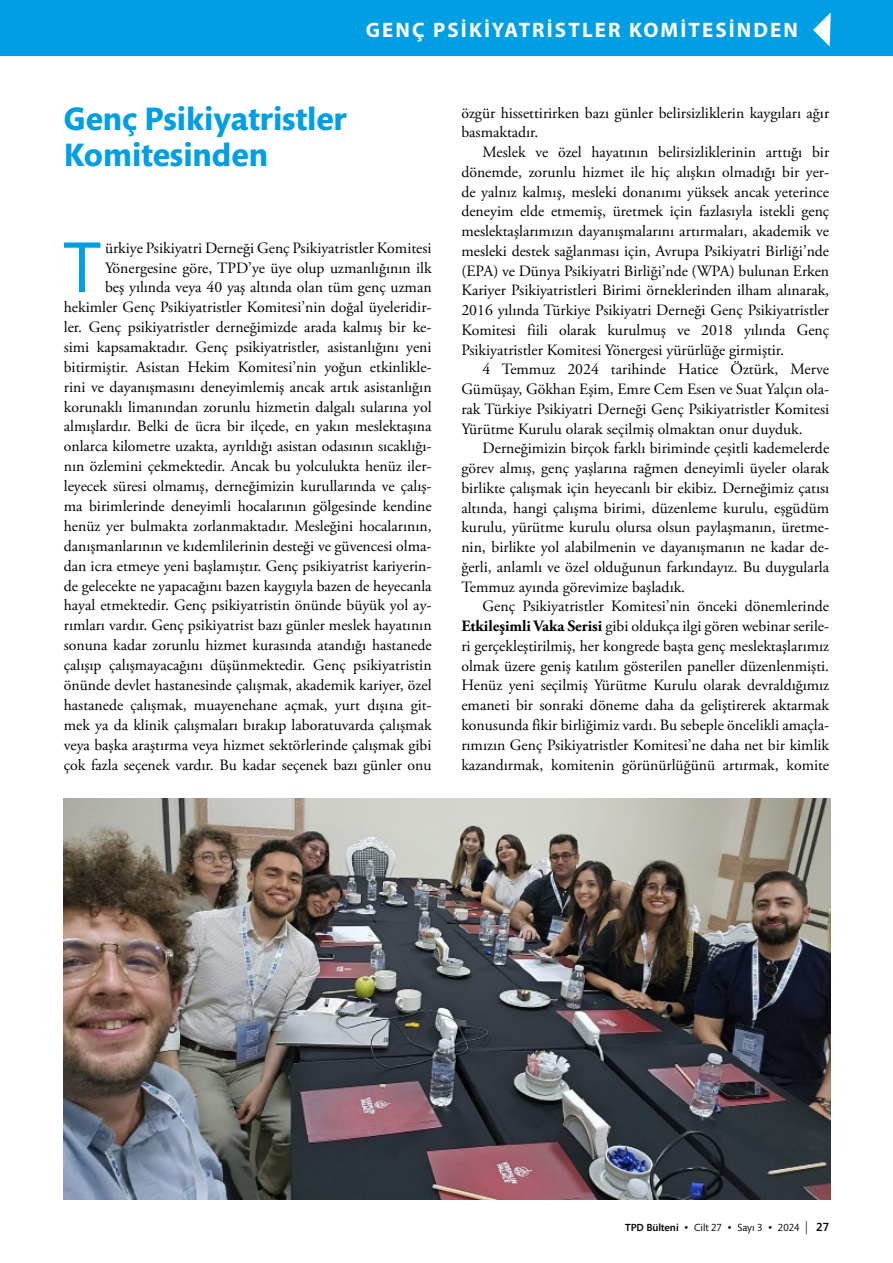
<style>
.page{position:relative;width:893px;height:1263px;background:#fff}
.page>*{position:absolute;margin:0;border:0;box-sizing:border-box;transform-origin:0 0}
.t1{font:73.35px "Mundo Sans Std";color:#009fe3}
.t2{font:700 33px/36.5px "Mundo Sans Std";color:#009fe3}
.t3{font:700 21px "Myriad Pro";letter-spacing:.1em;color:#fff}
.t4{font:italic 600 21px "Myriad Pro";letter-spacing:.01em;color:#fff}
.t5{font:15.75px/19.8px "Adobe Garamond Pro";color:#000;text-align:justify}
.t6{font:10.5px "Mundo Sans Std";color:#000}
.s1{font-weight:700;font-style:normal}
.s2{font-weight:700}
.s3{font-weight:500}
.s4{font-size:13.5px}
.s5{font-family:"Copperplate";font-weight:300;font-size:13.5px}
.s6{font-weight:500;font-size:12px}
</style>
<div class="page">
<div style="left:0;top:0;width:893px;height:55px;background:#009fe3"></div>
<svg style="left:813px;top:12px;width:18px;height:35px"></svg>
<img style="left:64px;top:798px;width:767px;height:401px">
<h3 class="t3" style="left:366px;top:16px;width:434px">GENÇ PSİKİYATRİSTLER KOMİTESİNDEN</h3>
<h3 class="t4" style="left:501px;top:17px;width:298px">İş Yerinde Ruh Sağlığı <span class="s1">| DOSYA</span></h3>
<h2 class="t2" style="left:64px;top:101px;width:285px">Genç Psikiyatristler<br>Komitesinden</h2>
<p class="t5" style="left:64px;top:239px;width:369px;text-align:right">ürkiye Psikiyatri Derneği Genç Psikiyatristler Komitesi Yönergesine göre, TPD’ye üye olup uzmanlığının ilk<br>beş yılında veya 40 yaş altında olan tüm genç uzman hekimler Genç Psikiyatristler Komitesi’nin doğal üyeleridir&shy;ler. Genç psikiyatristler derneğimizde arada kalmış bir ke&shy;simi kapsamaktadır. Genç psikiyatristler, asistanlığını yeni bitirmiştir. Asistan Hekim Komitesi’nin yoğun etkinlikle&shy;rini ve dayanışmasını deneyimlemiş ancak artık asistanlığın korunaklı limanından zorunlu hizmetin dalgalı sularına yol almışlardır. Belki de ücra bir ilçede, en yakın meslektaşına onlarca kilometre uzakta, ayrıldığı asistan odasının sıcaklığı&shy;nın özlemini çekmektedir. Ancak bu yolculukta henüz iler&shy;leyecek süresi olmamış, derneğimizin kurullarında ve çalış&shy;ma birimlerinde deneyimli hocalarının gölgesinde kendine henüz yer bulmakta zorlanmaktadır. Mesleğini hocalarının, danışmanlarının ve kıdemlilerinin desteği ve güvencesi olma&shy;dan icra etmeye yeni başlamıştır. Genç psikiyatrist kariyerin&shy;de gelecekte ne yapacağını bazen kaygıyla bazen de heyecanla hayal etmektedir. Genç psikiyatristin önünde büyük yol ay&shy;rımları vardır. Genç psikiyatrist bazı günler meslek hayatının sonuna kadar zorunlu hizmet kurasında atandığı hastanede çalışıp çalışmayacağını düşünmektedir. Genç psikiyatristin önünde devlet hastanesinde çalışmak, akademik kariyer, özel hastanede çalışmak, muayenehane açmak, yurt dışına git&shy;mek ya da klinik çalışmaları bırakıp laboratuvarda çalışmak veya başka araştırma veya hizmet sektörlerinde çalışmak gibi çok fazla seçenek vardır. Bu kadar seçenek bazı günler onu</p>
<h1 class="t1" style="left:64px;top:228px;width:38px">T</h1>
<p class="t5" style="left:461px;top:103px;width:369px">özgür hissettirirken bazı günler belirsizliklerin kaygıları ağır basmaktadır.</p>
<p class="t5" style="left:461px;top:143px;width:369px;text-indent:21px">Meslek ve özel hayatının belirsizliklerinin arttığı bir dönemde, zorunlu hizmet ile hiç alışkın olmadığı bir yer&shy;de yalnız kalmış, mesleki donanımı yüksek ancak yeterince deneyim elde etmemiş, üretmek için fazlasıyla istekli genç meslektaşlarımızın dayanışmalarını artırmaları, akademik ve mesleki destek sağlanması için, Avrupa Psikiyatri Birliği’nde (EPA) ve Dünya Psikiyatri Birliği’nde (WPA) bulunan Erken Kariyer Psikiyatristleri Birimi örneklerinden ilham alınarak, 2016 yılında Türkiye Psikiyatri Derneği Genç Psikiyatristler Komitesi fiili olarak kurulmuş ve 2018 yılında Genç Psikiyatristler Komitesi Yönergesi yürürlüğe girmiştir.</p>
<p class="t5" style="left:461px;top:360px;width:369px;text-indent:21px">4 Temmuz 2024 tarihinde Hatice Öztürk, Merve Gümüşay, Gökhan Eşim, Emre Cem Esen ve Suat Yalçın ola&shy;rak Türkiye Psikiyatri Derneği Genç Psikiyatristler Komitesi Yürütme Kurulu olarak seçilmiş olmaktan onur duyduk.</p>
<p class="t5" style="left:461px;top:439px;width:369px;text-indent:21px">Derneğimizin birçok farklı biriminde çeşitli kademelerde görev almış, genç yaşlarına rağmen deneyimli üyeler olarak birlikte çalışmak için heyecanlı bir ekibiz. Derneğimiz çatısı altında, hangi çalışma birimi, düzenleme kurulu, eşgüdüm kurulu, yürütme kurulu olursa olsun paylaşmanın, üretme&shy;nin, birlikte yol alabilmenin ve dayanışmanın ne kadar de&shy;ğerli, anlamlı ve özel olduğunun farkındayız. Bu duygularla Temmuz ayında görevimize başladık.</p>
<p class="t5" style="left:461px;top:597px;width:369px;text-indent:21px">Genç Psikiyatristler Komitesi’nin önceki dönemlerinde <span class="s2">Etkileşimli Vaka Serisi</span> gibi oldukça ilgi gören webinar serile&shy;ri gerçekleştirilmiş, her kongrede başta genç meslektaşlarımız olmak üzere geniş katılım gösterilen paneller düzenlenmişti.<br>Henüz yeni seçilmiş Yürütme Kurulu olarak devraldığımız emaneti bir sonraki döneme daha da geliştirerek aktarmak konusunda fikir birliğimiz vardı. Bu sebeple öncelikli amaçla&shy;rımızın Genç Psikiyatristler Komitesi’ne daha net bir kimlik kazandırmak, komitenin görünürlüğünü artırmak, komite</p>
<p class="t6" style="left:625px;top:1222px;width:206px"><span class="s3">TPD Bülteni</span> <span class="s4">•</span> Cilt 27 <span class="s4">•</span> Sayı 3 <span class="s4">•</span> 2024 <span class="s5">|</span> <span class="s6">27</span></p>
</div>
